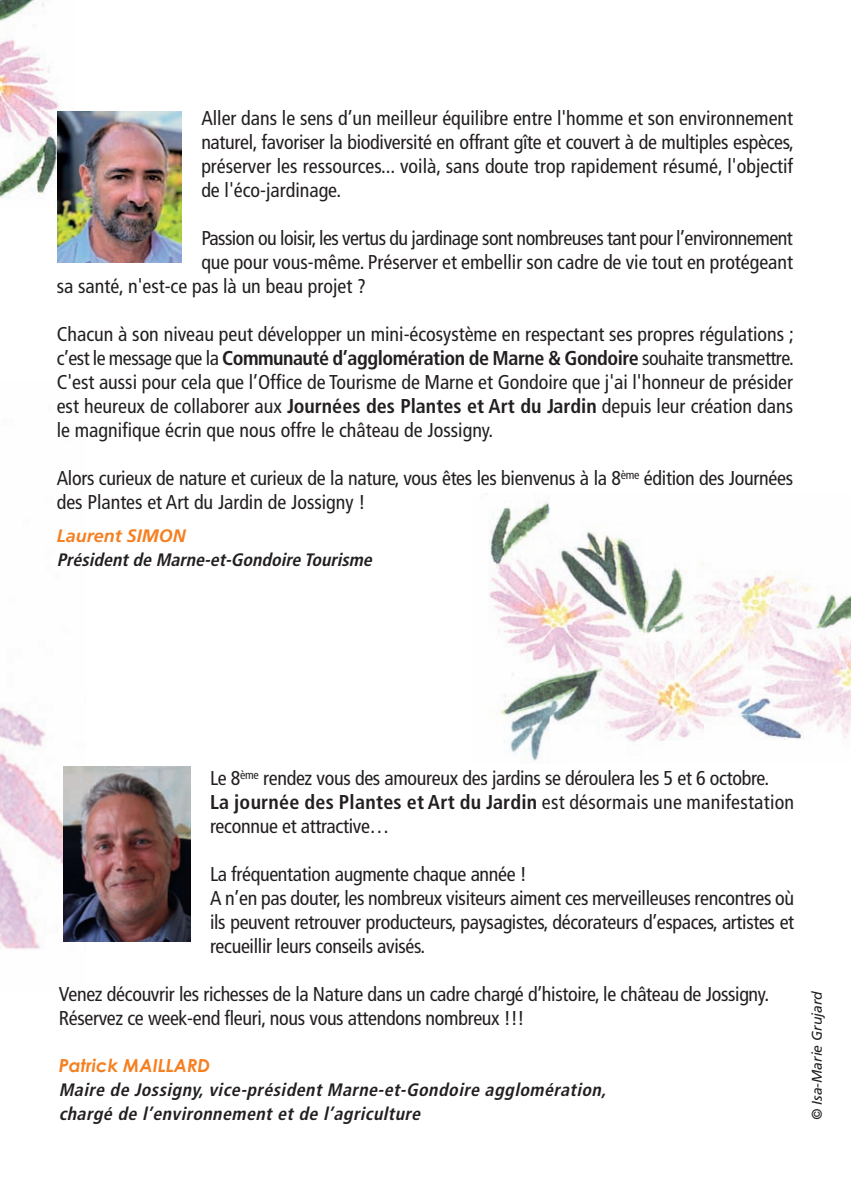
<style>
.page{position:relative;width:851px;height:1191px;background:#fff}
.page>*{position:absolute;margin:0;border:0;box-sizing:border-box;transform-origin:0 0}
.t1{font:condensed 20px/24px "Frutiger";letter-spacing:-.015em;color:#231f20}
.t2{font:italic 700 condensed 18px/24px "Frutiger";color:#231f20}
.t3{font:italic 700 18px "Century Gothic";color:#f58021}
.t4{font:italic 700 18px "Frutiger";color:#f58021}
.t5{font:italic 14px "Frutiger";color:#231f20}
.s1{font-weight:700}
</style>
<div class="page">
<img style="left:0;top:707px;width:86px;height:242px">
<img style="left:489px;top:501px;width:361px;height:260px">
<img style="left:0;top:0;width:60px;height:207px">
<img style="left:63px;top:767px;width:127px;height:174px">
<img style="left:58px;top:111px;width:123px;height:152px">
<p class="t1" style="left:201px;top:108px;width:594px;text-align:justify">Aller dans le sens d’un meilleur équilibre entre l'homme et son environnement naturel, favoriser la biodiversité en offrant gîte et couvert à de multiples espèces, préserver les ressources... voilà, sans doute trop rapidement résumé, l'objectif de l'éco-jardinage.</p>
<p class="t1" style="left:201px;top:228px;width:593px">Passion ou loisir, les vertus du jardinage sont nombreuses tant pour l’environnement</p>
<p class="t1" style="left:201px;top:252px;width:593px">que pour vous-même. Préserver et embellir son cadre de vie tout en protégeant</p>
<p class="t1" style="left:57px;top:276px;width:311px">sa santé, n'est-ce pas là un beau projet ?</p>
<p class="t1" style="left:57px;top:324px;width:738px;text-align:justify">Chacun à son niveau peut développer un mini-écosystème en respectant ses propres régulations ; c’est le message que la <span class="s1">Communauté d’agglomération de Marne &amp; Gondoire</span> souhaite transmettre.<br>C'est aussi pour cela que l’Office de Tourisme de Marne et Gondoire que j'ai l'honneur de présider est heureux de collaborer aux <span class="s1">Journées des Plantes et Art du Jardin</span> depuis leur création dans le magnifique écrin que nous offre le château de Jossigny.</p>
<p class="t1" style="left:57px;top:468px;width:737px">Alors curieux de nature et curieux de la nature, vous êtes les bienvenus à la 8<sup>ème</sup> édition des Journées des Plantes et Art du Jardin de Jossigny !</p>
<p class="t4" style="left:57px;top:528px;width:130px">Laurent SIMON</p>
<p class="t2" style="left:57px;top:549px;width:320px">Président de Marne-et-Gondoire Tourisme</p>
<p class="t1" style="left:210px;top:768px;width:585px">Le 8<sup>ème</sup> rendez vous des amoureux des jardins se déroulera les 5 et 6 octobre.<br><span class="s1">La journée des Plantes et Art du Jardin</span> est désormais une manifestation reconnue et attractive…</p>
<p class="t1" style="left:210px;top:864px;width:585px">La fréquentation augmente chaque année !<br>A n’en pas douter, les nombreux visiteurs aiment ces merveilleuses rencontres où ils peuvent retrouver producteurs, paysagistes, décorateurs d’espaces, artistes et recueillir leurs conseils avisés.</p>
<p class="t1" style="left:59px;top:984px;width:711px">Venez découvrir les richesses de la Nature dans un cadre chargé d’histoire, le château de Jossigny.<br>Réservez ce week-end fleuri, nous vous attendons nombreux !!!</p>
<p class="t3" style="left:59px;top:1055px;width:153px">Patrick MAILLARD</p>
<p class="t2" style="left:59px;top:1079px;width:552px">Maire de Jossigny, vice-président Marne-et-Gondoire agglomération, chargé de l’environnement et de l’agriculture</p>
<p class="t5" style="left:811px;top:1119px;width:130px;rotate:-90deg">© Isa-Marie Grujard</p>
</div>
